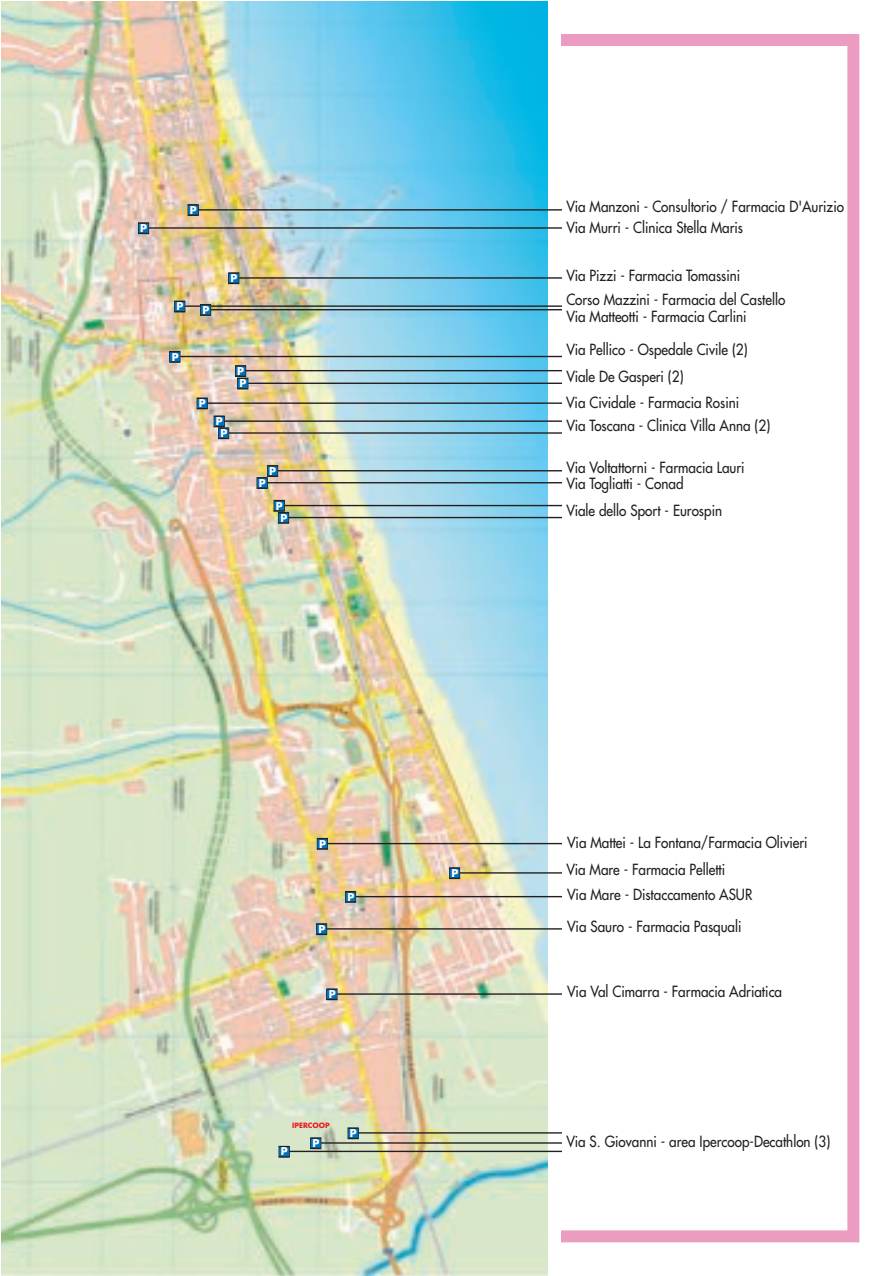
<style>
.page{position:relative;width:893px;height:1276px;background:#fff}
.page>*{position:absolute;margin:0;border:0;box-sizing:border-box;transform-origin:0 0}
.t1{font:15px/21px "Futura";color:#231f20;scale:.9 1}
.t2{font:700 10.5px/12.5px "Futura";color:#fff}
.t3{font:700 7.05px "Futura";color:#ee1d23}
</style>
<div class="page">
<div style="left:42px;top:34px;width:817px;height:1208px;border:12px solid #ed9cc1"></div>
<div style="left:2px;top:1px;width:559px;height:1275px;background:#fff"></div>
<img style="left:2px;top:2px;width:545px;height:1274px">
<div style="left:188px;top:205px;width:10px;height:10px;background:#0072bc"></div>
<div style="left:187px;top:204px;width:12px;height:12px;border:1px solid #231f20"></div>
<hr style="left:198px;top:209px;width:363px;height:1px;background:#231f20">
<div style="left:138px;top:223px;width:11px;height:10px;background:#0072bc"></div>
<div style="left:138px;top:223px;width:11px;height:11px;border:1px solid #231f20"></div>
<hr style="left:149px;top:228px;width:412px;height:1px;background:#231f20">
<div style="left:229px;top:273px;width:10px;height:10px;background:#0072bc"></div>
<div style="left:228px;top:273px;width:11px;height:11px;border:1px solid #231f20"></div>
<hr style="left:239px;top:277px;width:322px;height:1px;background:#231f20">
<div style="left:235px;top:366px;width:11px;height:10px;background:#0072bc"></div>
<div style="left:235px;top:365px;width:11px;height:12px;border:1px solid #231f20"></div>
<hr style="left:246px;top:370px;width:315px;height:1px;background:#231f20">
<div style="left:238px;top:378px;width:10px;height:11px;background:#0072bc"></div>
<div style="left:237px;top:378px;width:11px;height:11px;border:1px solid #231f20"></div>
<hr style="left:248px;top:383px;width:313px;height:1px;background:#231f20">
<div style="left:257px;top:478px;width:10px;height:10px;background:#0072bc"></div>
<div style="left:256px;top:477px;width:12px;height:11px;border:1px solid #231f20"></div>
<hr style="left:267px;top:482px;width:294px;height:1px;background:#231f20">
<div style="left:278px;top:512px;width:11px;height:11px;background:#0072bc"></div>
<div style="left:278px;top:512px;width:11px;height:11px;border:1px solid #231f20"></div>
<hr style="left:289px;top:517px;width:272px;height:1px;background:#231f20">
<div style="left:274px;top:500px;width:10px;height:11px;background:#0072bc"></div>
<div style="left:273px;top:500px;width:12px;height:11px;border:1px solid #231f20"></div>
<hr style="left:284px;top:505px;width:277px;height:1px;background:#231f20">
<div style="left:317px;top:838px;width:11px;height:11px;background:#0072bc"></div>
<div style="left:317px;top:838px;width:11px;height:11px;border:1px solid #231f20"></div>
<hr style="left:328px;top:843px;width:233px;height:1px;background:#231f20">
<div style="left:449px;top:868px;width:11px;height:10px;background:#0072bc"></div>
<div style="left:449px;top:867px;width:11px;height:12px;border:1px solid #231f20"></div>
<hr style="left:460px;top:872px;width:101px;height:1px;background:#231f20">
<div style="left:345px;top:891px;width:11px;height:11px;background:#0072bc"></div>
<div style="left:345px;top:891px;width:11px;height:11px;border:1px solid #231f20"></div>
<hr style="left:356px;top:896px;width:205px;height:1px;background:#231f20">
<div style="left:316px;top:924px;width:11px;height:10px;background:#0072bc"></div>
<div style="left:316px;top:923px;width:11px;height:11px;border:1px solid #231f20"></div>
<hr style="left:327px;top:928px;width:234px;height:1px;background:#231f20">
<div style="left:311px;top:1138px;width:10px;height:10px;background:#0072bc"></div>
<div style="left:310px;top:1137px;width:11px;height:11px;border:1px solid #231f20"></div>
<hr style="left:321px;top:1142px;width:240px;height:1px;background:#231f20">
<div style="left:348px;top:1128px;width:10px;height:10px;background:#0072bc"></div>
<div style="left:347px;top:1127px;width:12px;height:12px;border:1px solid #231f20"></div>
<hr style="left:358px;top:1132px;width:203px;height:1px;background:#231f20">
<div style="left:279px;top:1146px;width:10px;height:11px;background:#0072bc"></div>
<div style="left:278px;top:1146px;width:12px;height:11px;border:1px solid #231f20"></div>
<hr style="left:289px;top:1151px;width:272px;height:1px;background:#231f20">
<div style="left:218px;top:428px;width:11px;height:10px;background:#0072bc"></div>
<div style="left:218px;top:428px;width:11px;height:11px;border:1px solid #231f20"></div>
<hr style="left:229px;top:432px;width:332px;height:1px;background:#231f20">
<div style="left:170px;top:352px;width:10px;height:10px;background:#0072bc"></div>
<div style="left:169px;top:351px;width:12px;height:11px;border:1px solid #231f20"></div>
<hr style="left:180px;top:356px;width:381px;height:1px;background:#231f20">
<div style="left:327px;top:989px;width:10px;height:10px;background:#0072bc"></div>
<div style="left:326px;top:988px;width:12px;height:12px;border:1px solid #231f20"></div>
<hr style="left:337px;top:993px;width:224px;height:1px;background:#231f20">
<div style="left:267px;top:466px;width:11px;height:10px;background:#0072bc"></div>
<div style="left:267px;top:465px;width:11px;height:11px;border:1px solid #231f20"></div>
<hr style="left:278px;top:470px;width:283px;height:1px;background:#231f20">
<div style="left:197px;top:398px;width:10px;height:11px;background:#0072bc"></div>
<div style="left:197px;top:398px;width:11px;height:11px;border:1px solid #231f20"></div>
<hr style="left:207px;top:403px;width:354px;height:1px;background:#231f20">
<div style="left:175px;top:301px;width:10px;height:11px;background:#0072bc"></div>
<div style="left:174px;top:301px;width:11px;height:11px;border:1px solid #231f20"></div>
<hr style="left:185px;top:306px;width:376px;height:1px;background:#231f20">
<div style="left:200px;top:305px;width:11px;height:10px;background:#0072bc"></div>
<div style="left:200px;top:304px;width:11px;height:11px;border:1px solid #231f20"></div>
<hr style="left:211px;top:309px;width:350px;height:1px;background:#231f20">
<div style="left:214px;top:416px;width:10px;height:11px;background:#0072bc"></div>
<div style="left:214px;top:416px;width:11px;height:11px;border:1px solid #231f20"></div>
<hr style="left:224px;top:421px;width:337px;height:1px;background:#231f20">
<p class="t2" style="left:140px;top:221px;width:8px">P</p>
<p class="t2" style="left:190px;top:203px;width:8px">P</p>
<p class="t2" style="left:177px;top:300px;width:8px">P</p>
<p class="t2" style="left:202px;top:303px;width:8px">P</p>
<p class="t2" style="left:231px;top:271px;width:8px">P</p>
<p class="t2" style="left:172px;top:350px;width:8px">P</p>
<p class="t2" style="left:199px;top:397px;width:8px">P</p>
<p class="t2" style="left:237px;top:364px;width:11px">P<br>P</p>
<p class="t2" style="left:216px;top:415px;width:8px">P</p>
<p class="t2" style="left:220px;top:426px;width:8px">P</p>
<p class="t2" style="left:269px;top:464px;width:8px">P</p>
<p class="t2" style="left:259px;top:476px;width:8px">P</p>
<p class="t2" style="left:276px;top:499px;width:8px">P</p>
<p class="t2" style="left:280px;top:511px;width:8px">P</p>
<p class="t1" style="left:566px;top:195px;width:310px">Via Manzoni - Consultorio / Farmacia D'Aurizio<br>Via Murri - Clinica Stella Maris</p>
<p class="t1" style="left:566px;top:264px;width:245px;line-height:23.7px">Via Pizzi - Farmacia Tomassini<br>Corso Mazzini - Farmacia del Castello</p>
<p class="t1" style="left:566px;top:305px;width:202px">Via Matteotti - Farmacia Carlini</p>
<p class="t1" style="left:566px;top:336px;width:203px;line-height:27px">Via Pellico - Ospedale Civile (2)<br>Viale De Gasperi (2)</p>
<p class="t1" style="left:566px;top:392px;width:194px">Via Cividale - Farmacia Rosini</p>
<p class="t1" style="left:566px;top:414px;width:228px">Via Toscana - Clinica Villa Anna (2)</p>
<p class="t1" style="left:566px;top:459px;width:200px;line-height:16.5px">Via Voltattorni - Farmacia Lauri<br>Via Togliatti - Conad</p>
<p class="t1" style="left:566px;top:500px;width:175px">Viale dello Sport - Eurospin</p>
<p class="t2" style="left:319px;top:837px;width:8px">P</p>
<p class="t2" style="left:318px;top:922px;width:8px">P</p>
<p class="t2" style="left:347px;top:890px;width:8px">P</p>
<p class="t2" style="left:329px;top:987px;width:8px">P</p>
<p class="t3" style="left:292px;top:1120px;width:39px">IPERCOOP</p>
<p class="t2" style="left:281px;top:1145px;width:8px">P</p>
<p class="t2" style="left:313px;top:1136px;width:8px">P</p>
<p class="t2" style="left:350px;top:1126px;width:8px">P</p>
<p class="t2" style="left:451px;top:866px;width:8px">P</p>
<p class="t1" style="left:566px;top:828px;width:269px;line-height:26.8px">Via Mattei - La Fontana/Farmacia Olivieri<br>Via Mare - Farmacia Pelletti</p>
<p class="t1" style="left:567px;top:883px;width:207px">Via Mare - Distaccamento ASUR</p>
<p class="t1" style="left:567px;top:915px;width:195px">Via Sauro - Farmacia Pasquali</p>
<p class="t1" style="left:567px;top:981px;width:240px">Via Val Cimarra - Farmacia Adriatica</p>
<p class="t1" style="left:566px;top:1131px;width:295px">Via S. Giovanni - area Ipercoop-Decathlon (3)</p>
</div>
